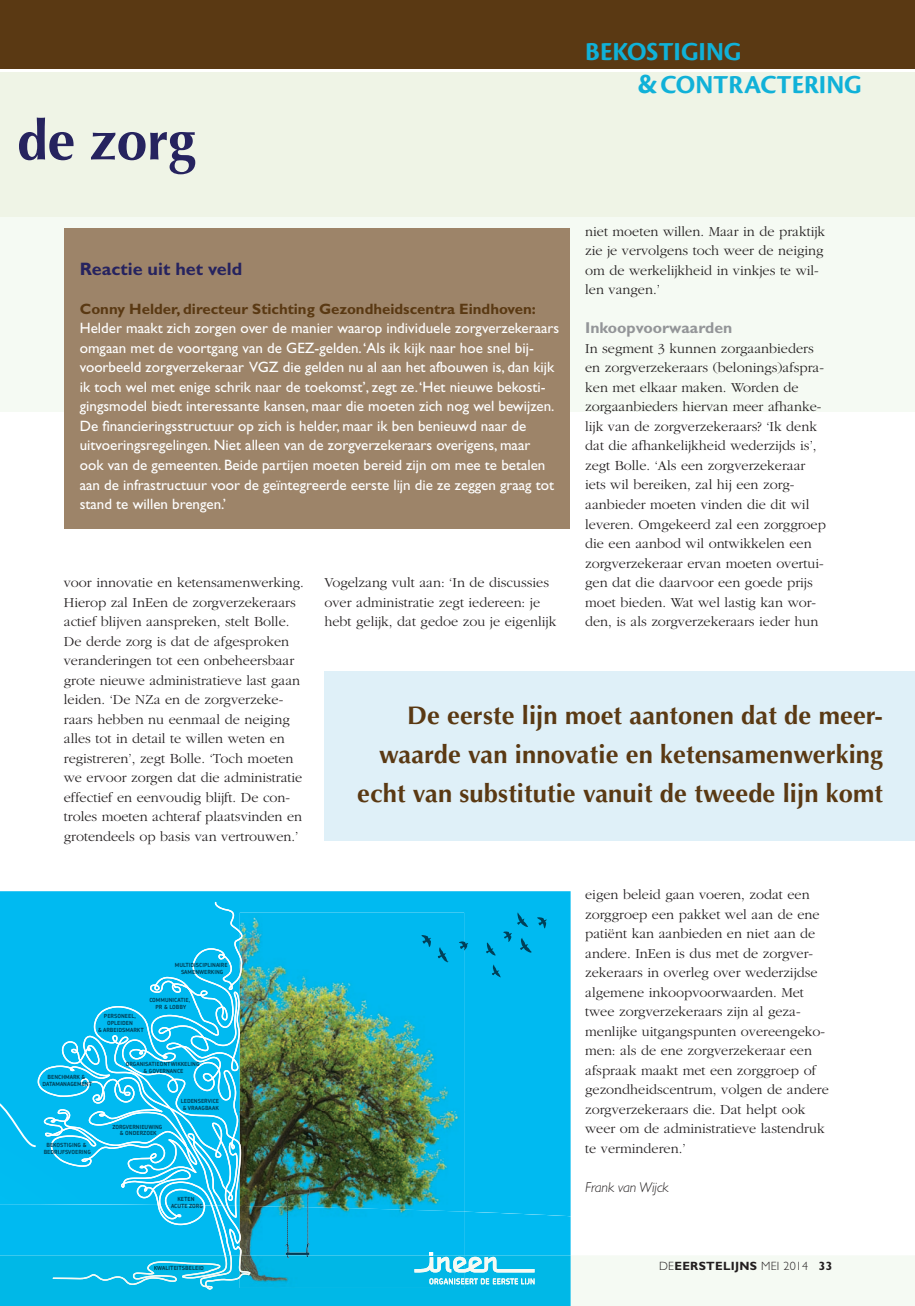
<style>
.page{position:relative;width:915px;height:1306px;background:#fff}
.page>*{position:absolute;margin:0;border:0;box-sizing:border-box;transform-origin:0 0}
.t1{font:700 55.5px "Optima";letter-spacing:-.01em;color:#26235f}
.t2{font:27px/32.4px "Cronos MM 700 18";color:#10b1d8}
.t3{font:700 25.5px/39px "Optima";letter-spacing:.005em;color:#5a3913;text-align:right}
.t4{font:700 18px "Gill Sans";color:#26235f}
.t5{font:700 15.75px "Gill Sans";color:#939598}
.t6{font:15px/19.5px "Gill Sans";color:#fff}
.t7{font:700 15px "Gill Sans";color:#5a3913}
.t8{font:300 14.25px/19.5px "Garamond";color:#231f20}
.t9{font:italic 300 14.25px "Gill Sans";color:#231f20}
.t10{font:700 12px "Gill Sans";letter-spacing:.025em;color:#231f20}
.t11{font:700 5.7px/6.8px "Chevin";color:#004058;text-align:center}
.t12{font:700 5.7px "Chevin";color:#003f53}
.s1{font-family:"Cronos MM 700 20";font-size:30px}
.s2{font-weight:300}
</style>
<div class="page">
<div style="left:0;top:72px;width:914px;height:339px;background:#f5faf3"></div>
<div style="left:0;top:0;width:914px;height:68px;background:#5a3913"></div>
<div style="left:0;top:72px;width:914px;height:144px;background:#eff4e6"></div>
<div style="left:64px;top:227px;width:505px;height:301px;background:#9d8469"></div>
<div style="left:0;top:891px;width:570px;height:414px;background:#00baf1"></div>
<img style="left:250px;top:912px;width:214px;height:293px">
<img style="left:250px;top:1205px;width:214px;height:40px">
<img style="left:285px;top:1187px;width:25px;height:20px">
<img style="left:285px;top:1206px;width:23px;height:39px">
<svg style="left:458px;top:941px;width:10px;height:10px"></svg>
<svg style="left:421px;top:934px;width:10px;height:14px"></svg>
<svg style="left:437px;top:946px;width:12px;height:17px"></svg>
<svg style="left:486px;top:942px;width:10px;height:14px"></svg>
<svg style="left:503px;top:912px;width:44px;height:41px"></svg>
<svg style="left:492px;top:964px;width:9px;height:14px"></svg>
<svg style="left:38px;top:901px;width:212px;height:344px"></svg>
<svg style="left:0;top:1079px;width:38px;height:69px"></svg>
<div style="left:324px;top:671px;width:590px;height:169px;background:#dff0f8"></div>
<svg style="left:0;top:1245px;width:914px;height:60px"></svg>
<h1 class="t1" style="left:17px;top:117px;width:180px">de zorg</h1>
<h2 class="t2" style="left:637px;top:38px;width:226px;text-indent:-52px">BEKOSTIGING<br><span class="s1">&amp;</span> CONTRACTERING</h2>
<p class="t8" style="left:585px;top:223px;width:241px">niet moeten willen. Maar in de praktijk zie je vervolgens toch weer de neiging om de werkelijkheid in vinkjes te wil&shy;len vangen.’</p>
<p class="t5" style="left:585px;top:323px;width:148px">Inkoopvoorwaarden</p>
<p class="t8" style="left:585px;top:340px;width:242px">In segment 3 kunnen zorgaanbieders en zorgverzekeraars (belonings)afspra&shy;ken met elkaar maken. Worden de zorgaanbieders hiervan meer afhanke&shy;lijk van de zorgverzekeraars? ‘Ik denk dat die afhankelijkheid wederzijds is’, zegt Bolle. ‘Als een zorgverzekeraar iets wil bereiken, zal hij een zorg&shy;aanbieder moeten vinden die dit wil leveren. Omgekeerd zal een zorggroep die een aanbod wil ontwikkelen een zorgverzekeraar ervan moeten overtui&shy;gen dat die daarvoor een goede prijs moet bieden. Wat wel lastig kan wor&shy;den, is als zorgverzekeraars ieder hun</p>
<p class="t4" style="left:80px;top:262px;width:164px">Reactie uit het veld</p>
<p class="t7" style="left:80px;top:304px;width:457px">Conny Helder, directeur Stichting Gezondheidscentra Eindhoven:</p>
<p class="t6" style="left:80px;top:320px;width:481px">Helder maakt zich zorgen over de manier waarop individuele zorgverzekeraars omgaan met de voortgang van de GEZ-gelden. ‘Als ik kijk naar hoe snel bij&shy;voorbeeld zorgverzekeraar VGZ die gelden nu al aan het afbouwen is, dan kijk ik toch wel met enige schrik naar de toekomst’, zegt ze. ‘Het nieuwe bekosti&shy;gingsmodel biedt interessante kansen, maar die moeten zich nog wel bewijzen.<br>De financieringsstructuur op zich is helder, maar ik ben benieuwd naar de uitvoeringsregelingen. Niet alleen van de zorgverzekeraars overigens, maar<br>ook van de gemeenten. Beide partijen moeten bereid zijn om mee te betalen aan de infrastructuur voor de geïntegreerde eerste lijn die ze zeggen graag tot stand te willen brengen.’</p>
<p class="t8" style="left:64px;top:574px;width:241px">voor innovatie en ketensamenwerking.<br>Hierop zal InEen de zorgverzekeraars actief blijven aanspreken, stelt Bolle.<br>De derde zorg is dat de afgesproken veranderingen tot een onbeheersbaar grote nieuwe administratieve last gaan leiden. ‘De NZa en de zorgverzeke&shy;raars hebben nu eenmaal de neiging alles tot in detail te willen weten en registreren’, zegt Bolle. ‘Toch moeten we ervoor zorgen dat die administratie effectief en eenvoudig blijft. De con&shy;troles moeten achteraf plaatsvinden en grotendeels op basis van vertrouwen.’</p>
<p class="t8" style="left:324px;top:574px;width:233px">Vogelzang vult aan: ‘In de discussies over administratie zegt iedereen: je hebt gelijk, dat gedoe zou je eigenlijk</p>
<h3 class="t3" style="left:357px;top:698px;width:527px">De eerste lijn moet aantonen dat de meer&shy;waarde van innovatie en keten samenwerking echt van substitutie vanuit de tweede lijn komt</h3>
<p class="t11" style="left:175px;top:961px;width:54px">MULTIDISCIPLINAIRE<br>SAMENWERKING</p>
<p class="t11" style="left:149px;top:996px;width:42px">COMMUNICATIE,<br>PR &amp; LOBBY</p>
<p class="t11" style="left:98px;top:1012px;width:47px">PERSONEEL,<br>OPLEIDEN<br>&amp; ARBEIDSMARKT</p>
<p class="t11" style="left:126px;top:1060px;width:75px">ORGANISATIEONTWIKKELING &amp; GOVERNANCE</p>
<p class="t11" style="left:42px;top:1073px;width:51px">BENCHMARK &amp;<br>DATAMANAGEMENT</p>
<p class="t11" style="left:44px;top:1141px;width:49px">BEKOSTIGING &amp;<br>BEDRIJFSVOERING</p>
<p class="t11" style="left:112px;top:1122px;width:51px">ZORGVERNIEUWING &amp; ONDERZOEK</p>
<p class="t11" style="left:181px;top:1097px;width:40px">LEDENSERVICE &amp; VRAAGBAAK</p>
<p class="t11" style="left:171px;top:1195px;width:33px">KETEN<br>ACUTE ZORG</p>
<p class="t8" style="left:585px;top:886px;width:245px">eigen beleid gaan voeren, zodat een zorggroep een pakket wel aan de ene patiënt kan aanbieden en niet aan de andere. InEen is dus met de zorgver&shy;zekeraars in overleg over wederzijdse algemene inkoopvoorwaarden. Met twee zorgverzekeraars zijn al geza&shy;menlijke uitgangspunten overeengeko&shy;men: als de ene zorgverzekeraar een afspraak maakt met een zorggroep of gezondheidscentrum, volgen de andere zorgverzekeraars die. Dat helpt ook weer om de administratieve lastendruk te verminderen.’</p>
<p class="t9" style="left:585px;top:1182px;width:85px">Frank van Wijck</p>
<p class="t12" style="left:154px;top:1264px;width:51px">KWALITEITSBELEID</p>
<p class="t10" style="left:658px;top:1261px;width:175px"><span class="s2">DE</span>EERSTELIJNS <span class="s2">MEI 2014</span> 33</p>
</div>
